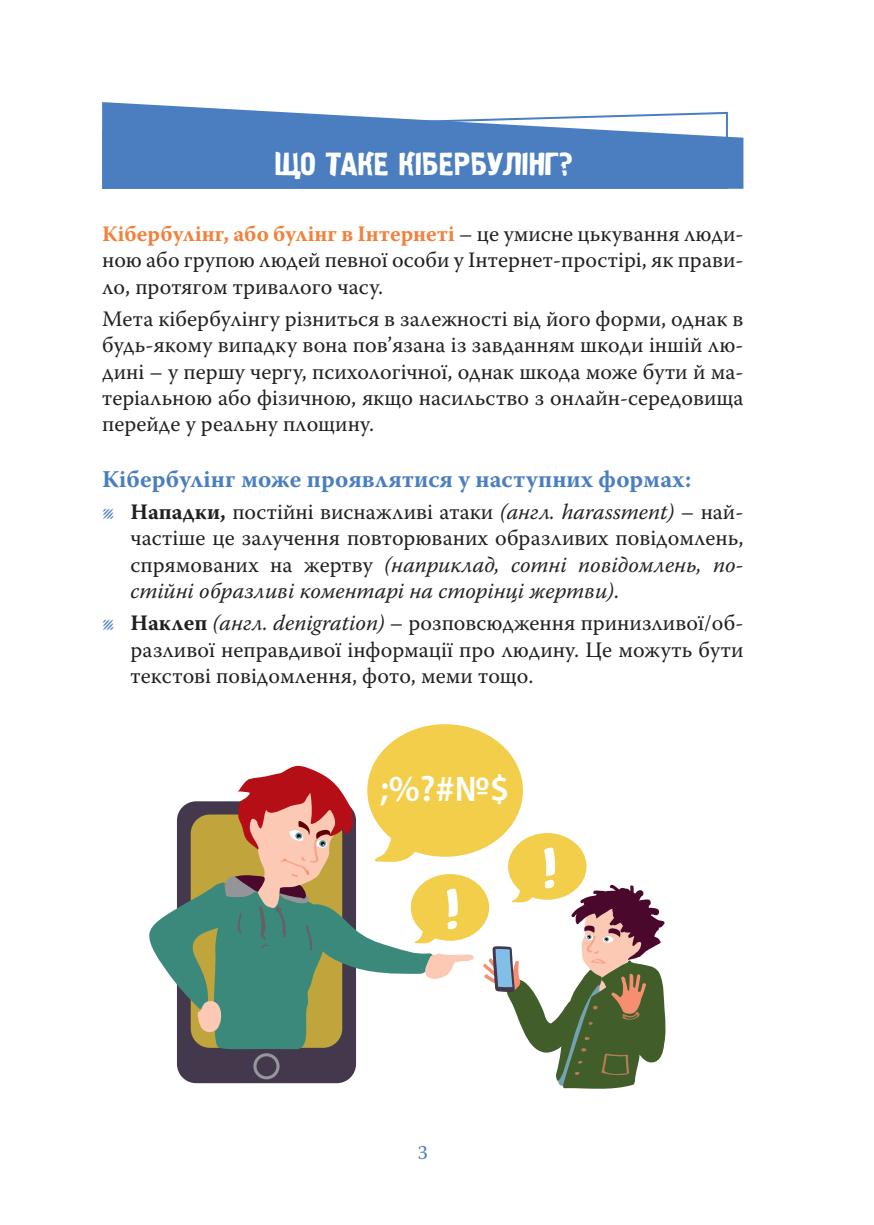
<style>
.page{position:relative;width:874px;height:1225px;background:#fff}
.page>*{position:absolute;margin:0;border:0;box-sizing:border-box;transform-origin:0 0}
.t1{font:600 36.8px "Myriad Pro";color:#fff}
.t2{font:32px "Graffiti 1 C";color:#fff}
.t3{font:700 24px "Warnock Pro";color:#4a7ec0}
.t4{font:22px/26.4px "Warnock Pro";color:#231f20;text-align:justify}
.t5{font:20px "Warnock Pro";color:#4a7ec0}
.s1{font-weight:700;color:#f4803a}
.s2{color:#4a7ec0}
.s3{font-weight:700}
.s4{font-style:italic}
</style>
<div class="page">
<svg style="left:102px;top:102px;width:641px;height:87px;fill:#4a7ec0"></svg>
<svg style="left:149px;top:724px;width:517px;height:365px"></svg>
<h2 class="t2" style="left:274px;top:146px;width:300px">ЩО ТАКЕ КІБЕРБУЛІНГ?</h2>
<p class="t4" style="left:102px;top:220px;width:642px"><span class="s1">Кібербулінг, або булінг в Інтернеті</span> – це умисне цькування люди&shy;ною або групою людей певної особи у Інтернет-простірі, як прави&shy;ло, протягом тривалого часу.</p>
<p class="t4" style="left:102px;top:305px;width:642px">Мета кібербулінгу різниться в залежності від його форми, однак в будь-якому випадку вона пов’язана із завданням шкоди іншій лю&shy;дині – у першу чергу, психологічної, однак шкода може бути й ма&shy;теріальною або фізичною, якщо насильство з онлайн-середовища перейде у реальну площину.</p>
<p class="t3" style="left:102px;top:464px;width:590px">Кібербулінг може проявлятися у наступних формах:</p>
<p class="t4" style="left:130px;top:498px;width:614px;text-indent:-28px"><span class="s2">҂</span> <span class="s3">Нападки,</span> постійні виснажливі атаки <span class="s4">(англ. harassment)</span> – най&shy;частіше це залучення повторюваних образливих повідомлень, спрямованих на жертву <span class="s4">(наприклад, сотні повідомлень, по&shy;стійні образливі коментарі на сторінці жертви)</span>.</p>
<p class="t4" style="left:130px;top:609px;width:614px;text-indent:-28px"><span class="s2">҂</span> <span class="s3">Наклеп</span> <span class="s4">(англ. denigration)</span> – розповсюдження принизливої/об&shy;разливої неправдивої інформації про людину. Це можуть бути текстові повідомлення, фото, меми тощо.</p>
<h1 class="t1" style="left:380px;top:768px;width:131px">;%?#№$</h1>
<p class="t5" style="left:417px;top:1140px;width:12px">3</p>
</div>
